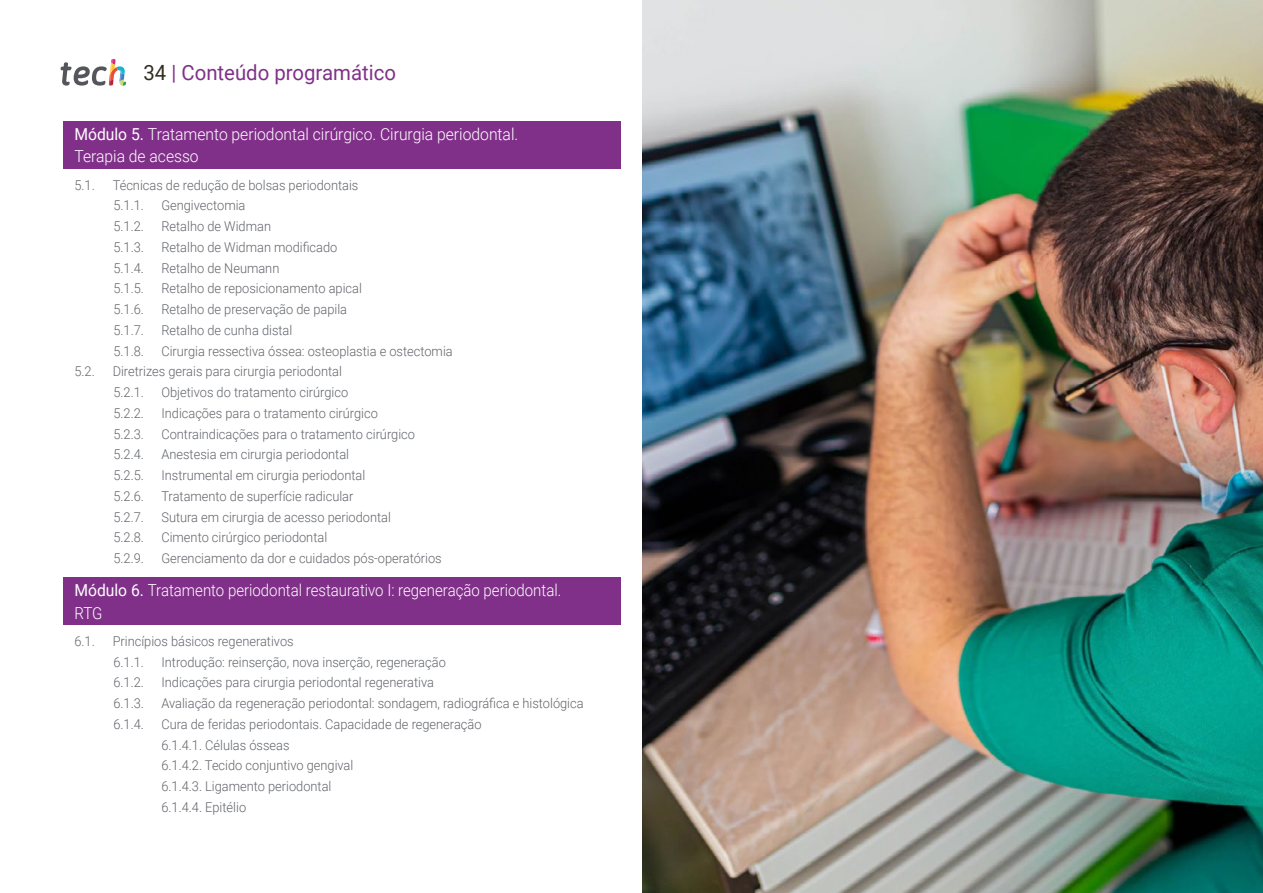
<style>
.page{position:relative;width:1263px;height:893px;background:#fff}
.page>*{position:absolute;margin:0;border:0;box-sizing:border-box;transform-origin:0 0}
.t1{font:21px "Roboto";color:#813089}
.t2{font:300 16.5px/22.5px "Roboto";color:#fff;scale:.95 1}
.t3{font:300 16.5px/22.5px "Roboto";color:#fff;scale:.91 1}
.t4{font:300 13.5px/20.7px "Roboto";color:#61646a;scale:.95 1}
.s1{color:#312e20}
.s2{font-weight:400}
</style>
<div class="page">
<svg style="left:61px;top:59px;width:65px;height:27px"></svg>
<div style="left:63px;top:121px;width:558px;height:48px;background:#813089"></div>
<div style="left:63px;top:577px;width:558px;height:48px;background:#813089"></div>
<img style="left:642px;top:0;width:621px;height:893px">
<h1 class="t1" style="left:144px;top:57px;width:254px"><span class="s1">34</span> | Conteúdo programático</h1>
<p class="t2" style="left:74px;top:122px;width:469px"><span class="s2">Módulo 5.</span> Tratamento periodontal cirúrgico. Cirurgia periodontal.<br>Terapia de acesso</p>
<p class="t4" style="left:74px;top:174px;width:23px">5.1.</p>
<p class="t4" style="left:113px;top:174px;width:260px">Técnicas de redução de bolsas periodontais<br>5.1.1.</p>
<p class="t4" style="left:161px;top:195px;width:90px">Gengivectomia</p>
<p class="t4" style="left:113px;top:215px;width:34px">5.1.2.</p>
<p class="t4" style="left:161px;top:215px;width:117px">Retalho de Widman</p>
<p class="t4" style="left:113px;top:236px;width:34px">5.1.3.</p>
<p class="t4" style="left:161px;top:236px;width:187px">Retalho de Widman modificado</p>
<p class="t4" style="left:113px;top:257px;width:34px">5.1.4.</p>
<p class="t4" style="left:161px;top:257px;width:126px">Retalho de Neumann</p>
<p class="t4" style="left:113px;top:278px;width:34px">5.1.5.</p>
<p class="t4" style="left:161px;top:278px;width:212px">Retalho de reposicionamento apical</p>
<p class="t4" style="left:113px;top:298px;width:34px">5.1.6.</p>
<p class="t4" style="left:161px;top:298px;width:197px">Retalho de preservação de papila</p>
<p class="t4" style="left:113px;top:319px;width:34px">5.1.7.</p>
<p class="t4" style="left:161px;top:319px;width:139px">Retalho de cunha distal</p>
<p class="t4" style="left:113px;top:340px;width:34px">5.1.8.</p>
<p class="t4" style="left:161px;top:340px;width:308px">Cirurgia ressectiva óssea: osteoplastia e ostectomia</p>
<p class="t4" style="left:74px;top:361px;width:23px">5.2.</p>
<p class="t4" style="left:113px;top:361px;width:243px">Diretrizes gerais para cirurgia periodontal<br>5.2.1.</p>
<p class="t4" style="left:161px;top:381px;width:198px">Objetivos do tratamento cirúrgico</p>
<p class="t4" style="left:113px;top:402px;width:34px">5.2.2.</p>
<p class="t4" style="left:161px;top:402px;width:229px">Indicações para o tratamento cirúrgico</p>
<p class="t4" style="left:113px;top:423px;width:34px">5.2.3.</p>
<p class="t4" style="left:161px;top:423px;width:268px">Contraindicações para o tratamento cirúrgico</p>
<p class="t4" style="left:113px;top:444px;width:34px">5.2.4.</p>
<p class="t4" style="left:161px;top:444px;width:199px">Anestesia em cirurgia periodontal</p>
<p class="t4" style="left:113px;top:464px;width:34px">5.2.5.</p>
<p class="t4" style="left:161px;top:464px;width:216px">Instrumental em cirurgia periodontal</p>
<p class="t4" style="left:113px;top:485px;width:34px">5.2.6.</p>
<p class="t4" style="left:161px;top:485px;width:204px">Tratamento de superfície radicular</p>
<p class="t4" style="left:113px;top:506px;width:34px">5.2.7.</p>
<p class="t4" style="left:161px;top:506px;width:243px">Sutura em cirurgia de acesso periodontal</p>
<p class="t4" style="left:113px;top:527px;width:34px">5.2.8.</p>
<p class="t4" style="left:161px;top:527px;width:176px">Cimento cirúrgico periodontal</p>
<p class="t4" style="left:113px;top:547px;width:34px">5.2.9.</p>
<p class="t4" style="left:161px;top:547px;width:297px">Gerenciamento da dor e cuidados pós-operatórios</p>
<p class="t3" style="left:74px;top:579px;width:537px"><span class="s2">Módulo 6.</span> Tratamento periodontal restaurativo I: regeneração periodontal.<br>RTG</p>
<p class="t4" style="left:74px;top:630px;width:23px">6.1.</p>
<p class="t4" style="left:113px;top:630px;width:192px">Princípios básicos regenerativos<br>6.1.1.</p>
<p class="t4" style="left:161px;top:651px;width:301px">Introdução: reinserção, nova inserção, regeneração</p>
<p class="t4" style="left:113px;top:672px;width:34px">6.1.2.</p>
<p class="t4" style="left:161px;top:672px;width:288px">Indicações para cirurgia periodontal regenerativa</p>
<p class="t4" style="left:113px;top:692px;width:34px">6.1.3.</p>
<p class="t4" style="left:161px;top:692px;width:446px">Avaliação da regeneração periodontal: sondagem, radiográfica e histológica</p>
<p class="t4" style="left:113px;top:713px;width:34px">6.1.4.</p>
<p class="t4" style="left:161px;top:713px;width:338px">Cura de feridas periodontais. Capacidade de regeneração 6.1.4.1. Células ósseas<br>6.1.4.2. Tecido conjuntivo gengival<br>6.1.4.3. Ligamento periodontal<br>6.1.4.4. Epitélio</p>
</div>
